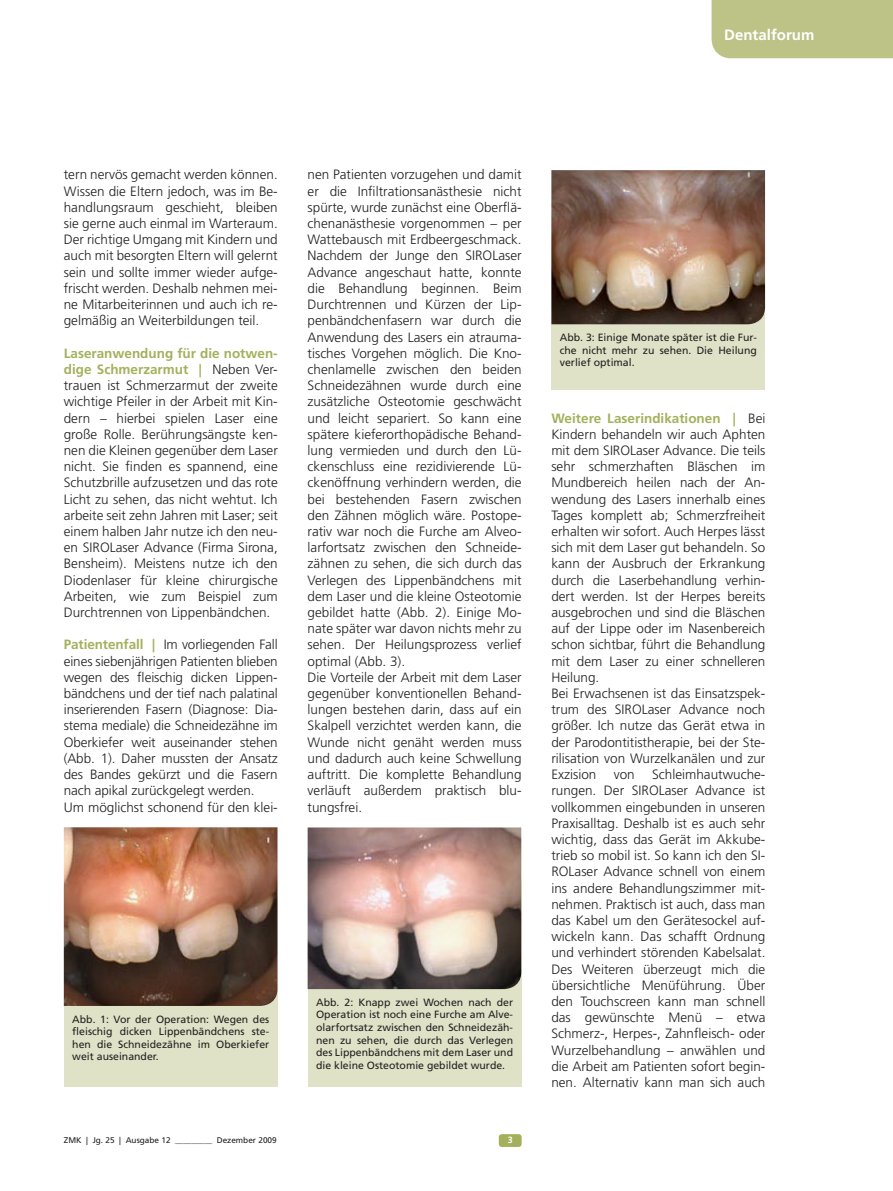
<style>
.page{position:relative;width:893px;height:1191px;background:#fff}
.page>*{position:absolute;margin:0;border:0;box-sizing:border-box;transform-origin:0 0}
.t1{font:700 15px "Frutiger";color:#fff}
.t2{font:300 13.5px/16.2px "Frutiger";color:#231f20;text-align:justify}
.t3{font:10.5px/12.6px "Frutiger";color:#231f20;text-align:justify}
.t4{font:8.25px "Frutiger";color:#231f20}
.s1{font-weight:700;color:#a5b05c}
</style>
<div class="page">
<div style="left:711px;top:0;width:182px;height:58px;background:#bdc387"></div>
<div style="left:499px;top:1134px;width:23px;height:13px;background:#a5b05c;border-radius:3px"></div>
<div style="left:64px;top:897px;width:214px;height:190px;background:#dfe2c7"></div>
<img style="left:64px;top:827px;width:213px;height:179px">
<div style="left:308px;top:880px;width:213px;height:206px;background:#dfe2c7"></div>
<img style="left:308px;top:827px;width:213px;height:162px">
<div style="left:552px;top:215px;width:213px;height:175px;background:#dfe2c7"></div>
<img style="left:551px;top:170px;width:214px;height:154px">
<p class="t1" style="left:724px;top:26px;width:92px">Dentalforum</p>
<p class="t2" style="left:64px;top:167px;width:216px">tern nervös gemacht werden können.<br>Wissen die Eltern jedoch, was im Be&shy;handlungsraum geschieht, bleiben sie gerne auch einmal im Warteraum.<br>Der richtige Umgang mit Kindern und auch mit besorgten Eltern will gelernt sein und sollte immer wieder aufge&shy;frischt werden. Deshalb nehmen mei&shy;ne Mitarbeiterinnen und auch ich re&shy;gelmäßig an Weiterbildungen teil.</p>
<p class="t2" style="left:64px;top:345px;width:216px"><span class="s1">Laseranwendung für die notwen&shy;dige Schmerzarmut |</span> Neben Ver&shy;trauen ist Schmerzarmut der zweite wichtige Pfeiler in der Arbeit mit Kin&shy;dern – hierbei spielen Laser eine große Rolle. Berührungsängste ken&shy;nen die Kleinen gegenüber dem Laser nicht. Sie finden es spannend, eine Schutzbrille aufzusetzen und das rote Licht zu sehen, das nicht wehtut. Ich arbeite seit zehn Jahren mit Laser; seit einem halben Jahr nutze ich den neu&shy;en SIROLaser Advance (Firma Sirona, Bensheim). Meistens nutze ich den Diodenlaser für kleine chirurgische Arbeiten, wie zum Beispiel zum Durchtrennen von Lippenbändchen.</p>
<p class="t2" style="left:64px;top:637px;width:216px;text-align:left"><span class="s1">Patientenfall |</span> Im vorliegenden Fall eines siebenjährigen Patienten blieben wegen des fleischig dicken Lippen&shy;bändchens und der tief nach palatinal inserierenden Fasern (Diagnose: Dia&shy;stema mediale) die Schneidezähne im Oberkiefer weit auseinander stehen (Abb. 1). Daher mussten der Ansatz des Bandes gekürzt und die Fasern nach apikal zurückgelegt werden.<br>Um möglichst schonend für den klei-</p>
<p class="t2" style="left:308px;top:167px;width:216px;text-align:left">nen Patienten vorzugehen und damit er die Infiltrationsanästhesie nicht spürte, wurde zunächst eine Oberflä&shy;chenanästhesie vorgenommen – per Wattebausch mit Erdbeergeschmack.<br>Nachdem der Junge den SIROLaser Advance angeschaut hatte, konnte die Behandlung beginnen. Beim Durchtrennen und Kürzen der Lip&shy;penbändchenfasern war durch die Anwendung des Lasers ein atrauma&shy;tisches Vorgehen möglich. Die Kno&shy;chenlamelle zwischen den beiden Schneidezähnen wurde durch eine zusätzliche Osteotomie geschwächt und leicht separiert. So kann eine spätere kieferorthopädische Behand&shy;lung vermieden und durch den Lü&shy;ckenschluss eine rezidivierende Lü&shy;ckenöffnung verhindern werden, die bei bestehenden Fasern zwischen den Zähnen möglich wäre. Postope&shy;rativ war noch die Furche am Alveo&shy;larfortsatz zwischen den Schneide&shy;zähnen zu sehen, die sich durch das Verlegen des Lippenbändchens mit dem Laser und die kleine Osteotomie gebildet hatte (Abb. 2). Einige Mo&shy;nate später war davon nichts mehr zu sehen. Der Heilungsprozess verlief optimal (Abb. 3).<br>Die Vorteile der Arbeit mit dem Laser gegenüber konventionellen Behand&shy;lungen bestehen darin, dass auf ein Skalpell verzichtet werden kann, die Wunde nicht genäht werden muss und dadurch auch keine Schwellung auftritt. Die komplette Behandlung verläuft außerdem praktisch blu&shy;tungsfrei.</p>
<p class="t3" style="left:72px;top:1012px;width:198px">Abb. 1: Vor der Operation: Wegen des fleischig dicken Lippenbändchens ste&shy;hen die Schneidezähne im Oberkiefer weit auseinander.</p>
<p class="t4" style="left:64px;top:1134px;width:215px">ZMK | Jg. 25 | Ausgabe 12 _________ Dezember 2009</p>
<p class="t3" style="left:316px;top:996px;width:198px">Abb. 2: Knapp zwei Wochen nach der Operation ist noch eine Furche am Alve&shy;olarfortsatz zwischen den Schneidezäh&shy;nen zu sehen, die durch das Verlegen des Lippenbändchens mit dem Laser und die kleine Osteotomie gebildet wurde.</p>
<p class="t3" style="left:560px;top:331px;width:198px">Abb. 3: Einige Monate später ist die Fur&shy;che nicht mehr zu sehen. Die Heilung verlief optimal.</p>
<p class="t2" style="left:551px;top:410px;width:216px;text-align:left"><span class="s1">Weitere Laserindikationen |</span> Bei Kindern behandeln wir auch Aphten mit dem SIROLaser Advance. Die teils sehr schmerzhaften Bläschen im Mundbereich heilen nach der An&shy;wendung des Lasers innerhalb eines Tages komplett ab; Schmerzfreiheit erhalten wir sofort. Auch Herpes lässt sich mit dem Laser gut behandeln. So kann der Ausbruch der Erkrankung durch die Laserbehandlung verhin&shy;dert werden. Ist der Herpes bereits ausgebrochen und sind die Bläschen auf der Lippe oder im Nasenbereich schon sichtbar, führt die Behandlung mit dem Laser zu einer schnelleren Heilung.<br>Bei Erwachsenen ist das Einsatzspek&shy;trum des SIROLaser Advance noch größer. Ich nutze das Gerät etwa in der Parodontitistherapie, bei der Ste&shy;rilisation von Wurzelkanälen und zur Exzision</p>
<p class="t2" style="left:551px;top:766px;width:216px;text-indent:101px">Schleimhautwuche&shy;rungen. Der SIROLaser Advance ist vollkommen eingebunden in unseren Praxisalltag. Deshalb ist es auch sehr wichtig, dass das Gerät im Akkube&shy;trieb so mobil ist. So kann ich den SI-ROLaser Advance schnell von einem ins andere Behandlungszimmer mit&shy;nehmen. Praktisch ist auch, dass man das Kabel um den Gerätesockel auf&shy;wickeln kann. Das schafft Ordnung und verhindert störenden Kabelsalat.<br>Des Weiteren überzeugt mich die übersichtliche Menüführung. Über den Touchscreen kann man schnell das gewünschte Menü – etwa Schmerz-, Herpes-, Zahnfleisch- oder Wurzelbehandlung – anwählen und die Arbeit am Patienten sofort begin&shy;nen. Alternativ kann man sich auch</p>
<p class="t2" style="left:614px;top:766px;width:23px">von</p>
</div>
